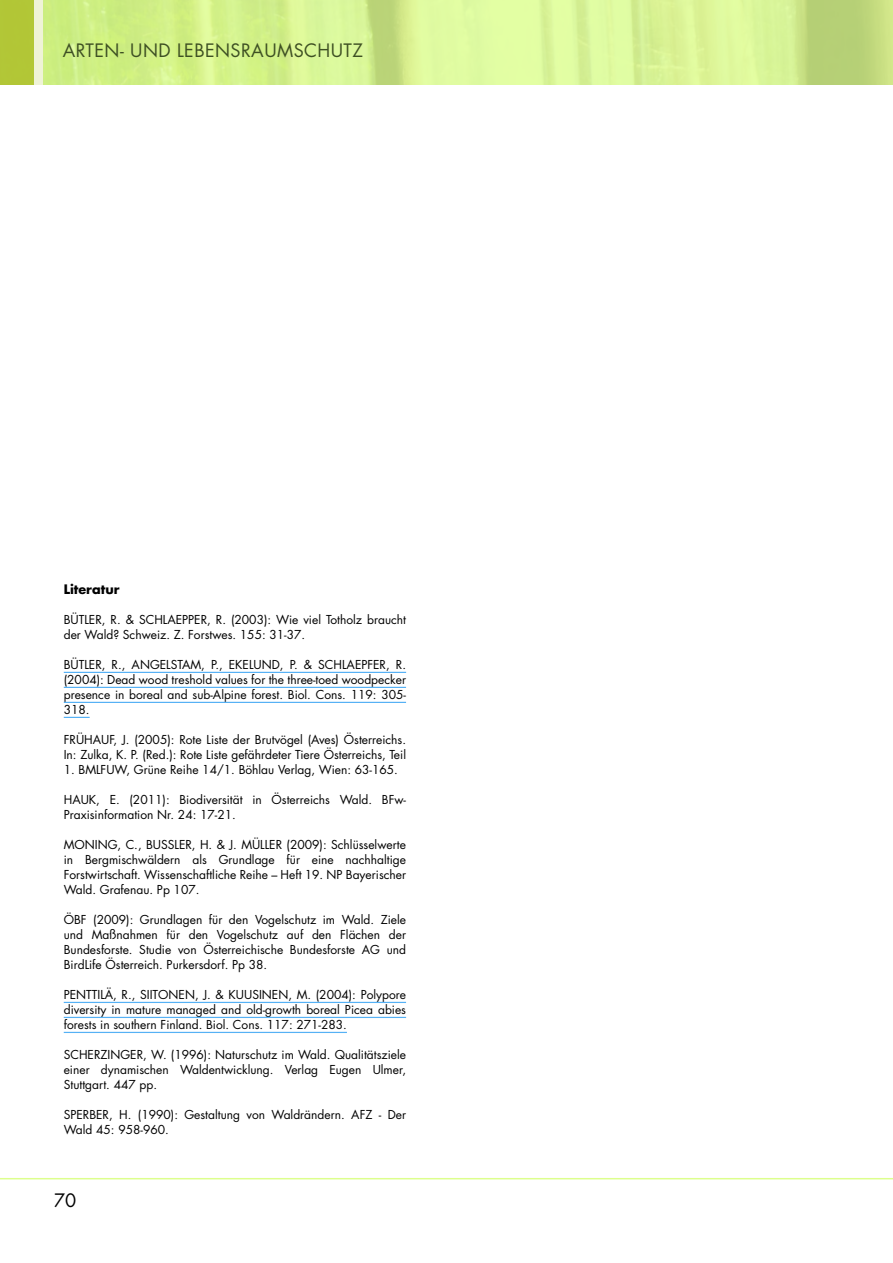
<style>
.page{position:relative;width:893px;height:1263px;background:#fff}
.page>*{position:absolute;margin:0;border:0;box-sizing:border-box;transform-origin:0 0}
.t1{font:18px "Futura Std";letter-spacing:.025em;color:#3e5023}
.t2{font:18px "Futura Std";color:#000}
.t3{font:700 12.75px "Futura Std";color:#000}
.t4{font:12px/15px "Futura Std";color:#000;text-align:justify}
</style>
<div class="page">
<svg style="left:43px;top:0;width:850px;height:85px;background:#d4f090"></svg>
<hr style="left:0;top:1178px;width:893px;height:1px;background:#ddff8d">
<div style="left:0;top:0;width:43px;height:85px;background:#b2c636"></div>
<div style="left:34px;top:0;width:9px;height:85px;background:#eff3d7"></div>
<hr style="left:64px;top:1002px;width:342px;height:1px;background:#55b1f5">
<hr style="left:64px;top:1017px;width:342px;height:1px;background:#55b1f5">
<hr style="left:64px;top:1032px;width:283px;height:1px;background:#55b1f5">
<hr style="left:64px;top:672px;width:342px;height:1px;background:#55b1f5">
<hr style="left:64px;top:687px;width:342px;height:1px;background:#55b1f5">
<hr style="left:64px;top:702px;width:342px;height:1px;background:#55b1f5">
<svg style="left:64px;top:717px;width:26px;height:1px"></svg>
<h1 class="t1" style="left:63px;top:39px;width:292px">Arten- un d Lebens raumschutz</h1>
<p class="t3" style="left:64px;top:581px;width:57px">Literatur</p>
<p class="t4" style="left:64px;top:612px;width:344px">Bütler, R. &amp; Schlaepper, R. (2003): Wie viel Totholz braucht der Wald? Schweiz. Z. Forstwes. 155: 31-37.</p>
<p class="t4" style="left:64px;top:657px;width:79px">Bütler, R., Ang</p>
<p class="t4" style="left:64px;top:657px;width:344px;text-indent:96px">elstam, P., Ekelun d, P. &amp; Schlaepf er, R. (2004): Dead wood treshold values for the three-toed woodpecker presence in boreal and sub-Alpine forest. Biol. Cons. 119: 305- 318.</p>
<p class="t4" style="left:64px;top:732px;width:344px">Frühauf, J. (2005): Rote Liste der Brutvögel (Aves) Österreichs.<br>In: Zulka, K. P. (Red.): Rote Liste gefährdeter Tiere Österreichs, Teil</p>
<p class="t4" style="left:64px;top:762px;width:336px">1. BMLFUW, Grüne Reihe 14/1. Böhlau Verlag, Wien: 63-165.</p>
<p class="t4" style="left:64px;top:792px;width:344px">Hauk, E. (2011): Biodiversität in Österreichs Wald. BFw-<br>Praxisinformation Nr. 24: 17-21.</p>
<p class="t4" style="left:64px;top:837px;width:10px">Moning</p>
<p class="t4" style="left:64px;top:837px;width:344px;text-indent:54px">, C., Bussler, H . &amp; J. Müller (2009): Schlüsselwerte in Bergmischwäldern als Grundlage für eine nachhaltige Forstwirtschaft. Wissenschaftliche Reihe – Heft 19. NP Bayerischer Wald. Grafenau. Pp 107.</p>
<p class="t4" style="left:64px;top:912px;width:344px">ÖBf (2009): Grundlagen für den Vogelschutz im Wald. Ziele und Maßnahmen für den Vogelschutz auf den Flächen der Bundesforste. Studie von Österreichische Bundesforste AG und BirdLife Österreich. Purkersdorf. Pp 38.</p>
<p class="t4" style="left:64px;top:987px;width:20px">Pentti</p>
<p class="t4" style="left:100px;top:987px;width:54px">lä, R., Siiton</p>
<p class="t4" style="left:64px;top:987px;width:344px;text-indent:115px">en , J. &amp; Kuusin en , M. (2004): Polypore diversity in mature managed and old-growth boreal Picea abies forests in southern Finland. Biol. Cons. 117: 271-283.</p>
<p class="t4" style="left:64px;top:1047px;width:46px">Scherzing</p>
<p class="t4" style="left:64px;top:1047px;width:344px;text-indent:67px">er, W. (1996): Naturschutz im Wald. Qualitätsziele einer dynamischen Waldentwicklung. Verlag Eugen Ulmer, Stuttgart. 447 pp.</p>
<p class="t4" style="left:64px;top:1107px;width:344px">Sperber, H . (1990): Gestaltung von Waldrändern. AFZ - Der<br>Wald 45: 958-960.</p>
<h1 class="t2" style="left:54px;top:1189px;width:24px">70</h1>
</div>
